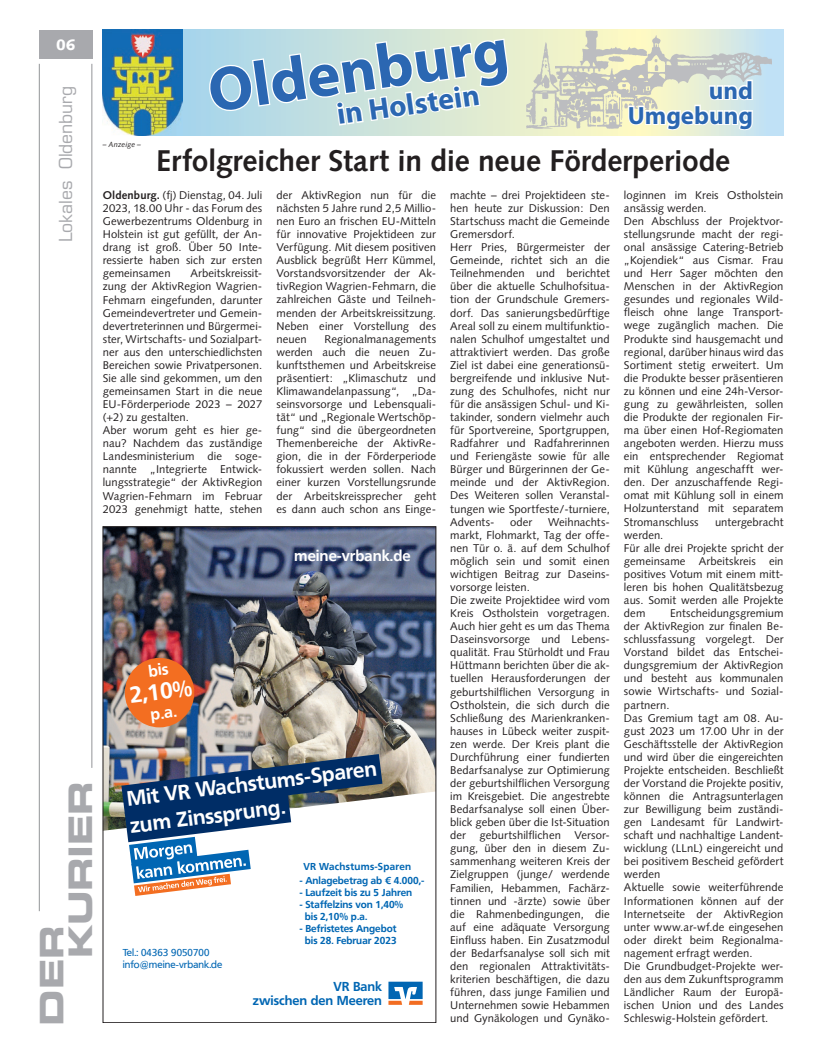
<style>
.page{position:relative;width:819px;height:1053px;background:#fff}
.page>*{position:absolute;margin:0;border:0;box-sizing:border-box;transform-origin:0 0}
.t1{font:700 62.5px "Myriad Pro";color:#2b67b2}
.t2{font:32.5px/28.9px "Eurostile LT Std Bold Ex 2";letter-spacing:-.01em;color:#a8a9ad}
.t3{font:700 30px "Syntax LT Std";letter-spacing:-.005em;color:#231f20}
.t4{font:700 30px "Myriad Pro";color:#2b67b2}
.t5{font:700 25px/25px "Myriad Pro";color:#2b67b2;text-align:right}
.t6{font:700 22.62px "Frutiger VR";color:#fff}
.t7{font:700 20.75px/27.1px "Frutiger VR";color:#fff}
.t8{font:17.5px "Eurostile LT Std";letter-spacing:-.005em;color:#a8a9ad}
.t9{font:700 15.88px "Frutiger VR";color:#fff}
.t10{font:700 15px "Frutiger VR";color:#fff}
.t11{font:900 15px "Syntax LT Std";color:#fff}
.t12{font:700 12.88px/13.6px "Frutiger VR";color:#0166b3;text-align:right}
.t13{font:11.25px/13px "Syntax";letter-spacing:.005em;color:#231f20}
.t14{font:700 10px/12px "Frutiger VR";color:#0166b3}
.t15{font:10px/12px "Frutiger VR";letter-spacing:.005em;color:#0166b3}
.t16{font:700 10px "Frutiger VR";letter-spacing:.03em;color:#0166b3}
.t17{font:italic 7.5px "Syntax LT Std";letter-spacing:.01em;color:#231f20}
.s1{font-weight:700}
</style>
<div class="page">
<hr style="left:39px;top:64px;width:1px;height:847px;background:#939598">
<hr style="left:92px;top:64px;width:1px;height:703px;background:#939598">
<div style="left:39px;top:30px;width:53px;height:29px;background:#a8a9ad"></div>
<img style="left:105px;top:528px;width:329px;height:266px">
<img style="left:105px;top:735px;width:309px;height:160px">
<svg style="left:388px;top:981px;width:34px;height:23px"></svg>
<div style="left:125px;top:658px;width:69px;height:69px;background:#f36e21;border-radius:50%"></div>
<svg style="left:182px;top:29px;width:601px;height:106px;background:#c3dfe0"></svg>
<img style="left:103px;top:29px;width:79px;height:106px">
<svg style="left:209px;top:37px;width:301px;height:90px"></svg>
<img style="left:527px;top:29px;width:244px;height:103px">
<svg style="left:627px;top:65px;width:127px;height:70px"></svg>
<p class="t11" style="left:56px;top:36px;width:21px">06</p>
<p class="t8" style="left:55px;top:242px;width:158px;rotate:-90deg">Lokales Oldenburg</p>
<p class="t2" style="left:37px;top:958px;width:179px;text-indent:-67px;rotate:-90deg">DER<br>KURIER</p>
<p class="t1" style="left:203px;top:56px;width:304px;rotate:-8deg">Oldenburg</p>
<p class="t4" style="left:335px;top:98px;width:145px;rotate:-8deg">in Holstein</p>
<p class="t5" style="left:627px;top:78px;width:127px">und<br>Umgebung</p>
<p class="t3" style="left:156px;top:144px;width:575px">Erfolgreicher Start in die neue Förderperiode</p>
<p class="t13" style="left:103px;top:188px;width:161px;text-align:justify"><span class="s1">Oldenburg.</span> (fj) Dienstag, 04. Juli 2023, 18.00 Uhr - das Forum des Gewerbezentrums Oldenburg in Holstein ist gut gefüllt, der An&shy;drang ist groß. Über 50 Inte&shy;ressierte haben sich zur ersten gemeinsamen</p>
<p class="t17" style="left:103px;top:140px;width:40px">– Anzeige –</p>
<p class="t13" style="left:624px;top:188px;width:161px">loginnen im Kreis Ostholstein ansässig werden.<br>Den Abschluss der Projektvor&shy;stellungsrunde macht der regi&shy;onal ansässige Catering-Betrieb „Kojendiek“ aus Cismar. Frau und Herr Sager möchten den<br>Menschen in der AktivRegion gesundes und regionales Wild&shy;fleisch ohne lange Transport&shy;wege zugänglich machen. Die<br>Produkte sind hausgemacht und regional, darüber hinaus wird das<br>Sortiment stetig erweitert. Um die Produkte besser präsentieren zu können und eine 24h-Versor&shy;gung zu gewährleisten, sollen die Produkte der regionalen Fir&shy;ma über einen Hof-Regiomaten angeboten werden. Hierzu muss ein entsprechender Regiomat mit Kühlung angeschafft wer&shy;den. Der anzuschaffende Regi&shy;omat mit Kühlung soll in einem<br>Holzunterstand mit separatem<br>Stromanschluss</p>
<p class="t13" style="left:276px;top:188px;width:161px;text-align:justify">der AktivRegion nun für die nächsten 5 Jahre rund 2,5 Millio&shy;nen Euro an frischen EU-Mitteln für innovative Projektideen zur Verfügung. Mit diesem positiven Ausblick begrüßt Herr Kümmel, Vorstandsvorsitzender der Ak&shy;tivRegion Wagrien-Fehmarn, die zahlreichen Gäste und Teilneh&shy;menden der Arbeitskreissitzung.<br>Neben einer Vorstellung des neuen</p>
<p class="t13" style="left:450px;top:188px;width:161px">machte – drei Projektideen ste&shy;hen heute zur Diskussion: Den<br>Startschuss macht die Gemeinde<br>Gremersdorf.<br>Herr Pries, Bürgermeister der<br>Gemeinde, richtet sich an die<br>Teilnehmenden und berichtet über die aktuelle Schulhofsitua&shy;tion der Grundschule Gremers&shy;dorf. Das sanierungsbedürftige<br>Areal soll zu einem multifunktio&shy;nalen Schulhof umgestaltet und attraktiviert werden. Das große<br>Ziel ist dabei eine generationsü&shy;bergreifende und inklusive Nut&shy;zung des Schulhofes, nicht nur für die ansässigen Schul- und Ki&shy;takinder, sondern vielmehr auch für Sportvereine, Sportgruppen,<br>Radfahrer und Radfahrerinnen und Feriengäste sowie für alle<br>Bürger und Bürgerinnen der Ge&shy;meinde und der AktivRegion.<br>Des Weiteren sollen Veranstal&shy;tungen wie Sportfeste/-turniere,<br>Advents-</p>
<p class="t13" style="left:103px;top:267px;width:161px;text-indent:88px">Arbeitskreissit&shy;zung der AktivRegion Wagrien-<br>Fehmarn eingefunden, darunter<br>Gemeindevertreter und Gemein&shy;devertreterinnen und Bürgermei&shy;ster, Wirtschafts- und Sozialpart&shy;ner aus den unterschiedlichsten<br>Bereichen sowie Privatpersonen.<br>Sie alle sind gekommen, um den gemeinsamen Start in die neue<br>EU-Förderperiode 2023 – 2027 (+2) zu gestalten.<br>Aber worum geht es hier ge&shy;nau? Nachdem das zuständige<br>Landesministerium die soge&shy;nannte „Integrierte Entwick&shy;lungsstrategie“ der AktivRegion<br>Wagrien-Fehmarn im Februar<br>2023 genehmigt hatte, stehen</p>
<p class="t13" style="left:276px;top:332px;width:161px;text-align:justify;text-indent:48px">Regionalmanagements werden auch die neuen Zu&shy;kunftsthemen und Arbeitskreise präsentiert: „Klimaschutz und Klimawandelanpassung“, „Da&shy;seinsvorsorge und Lebensquali&shy;tät“ und „Regionale Wertschöp&shy;fung“ sind die übergeordneten Themenbereiche der AktivRe&shy;gion, die in der Förderperiode fokussiert werden sollen. Nach einer kurzen Vorstellungsrunde der Arbeitskreissprecher geht es dann auch schon ans Einge-</p>
<p class="t13" style="left:715px;top:515px;width:70px">untergebracht</p>
<p class="t13" style="left:624px;top:528px;width:161px">werden.<br>Für alle drei Projekte spricht der gemeinsame Arbeitskreis ein positives Votum mit einem mitt&shy;leren bis hohen Qualitätsbezug aus. Somit werden alle Projekte dem</p>
<p class="t13" style="left:450px;top:515px;width:161px;text-indent:98px">Weihnachts&shy;markt, Flohmarkt, Tag der offe&shy;nen Tür o. ä. auf dem Schulhof möglich sein und somit einen wichtigen Beitrag zur Daseins&shy;vorsorge leisten.<br>Die zweite Projektidee wird vom<br>Kreis Ostholstein vorgetragen.<br>Auch hier geht es um das Thema<br>Daseinsvorsorge und Lebens&shy;qualität. Frau Stürholdt und Frau<br>Hüttmann berichten über die ak&shy;tuellen Herausforderungen der geburtshilflichen Versorgung in<br>Ostholstein, die sich durch die<br>Schließung des Marienkranken&shy;hauses in Lübeck weiter zuspit&shy;zen werde. Der Kreis plant die<br>Durchführung einer fundierten<br>Bedarfsanalyse zur Optimierung der geburtshilflichen Versorgung im Kreisgebiet. Die angestrebte<br>Bedarfsanalyse soll einen Über&shy;blick geben über die Ist-Situation der geburtshilflichen Versor&shy;gung, über den in diesem Zu&shy;sammenhang weiteren Kreis der<br>Zielgruppen (junge/ werdende<br>Familien, Hebammen, Fachärz&shy;tinnen und -ärzte) sowie über die Rahmenbedingungen, die auf eine adäquate Versorgung<br>Einfluss haben. Ein Zusatzmodul der Bedarfsanalyse soll sich mit den regionalen Attraktivitäts&shy;kriterien beschäftigen, die dazu führen, dass junge Familien und<br>Unternehmen sowie Hebammen und Gynäkologen und Gynäko-</p>
<p class="t13" style="left:510px;top:515px;width:24px">oder</p>
<p class="t10" style="left:294px;top:546px;width:118px">meine-vrbank.de</p>
<p class="t13" style="left:624px;top:606px;width:161px;text-indent:46px">Entscheidungsgremium der AktivRegion zur finalen Be&shy;schlussfassung vorgelegt. Der<br>Vorstand bildet das Entschei&shy;dungsgremium der AktivRegion und besteht aus kommunalen sowie Wirtschafts- und Sozial&shy;partnern.<br>Das Gremium tagt am 08. Au&shy;gust 2023 um 17.00 Uhr in der<br>Geschäftsstelle der AktivRegion und wird über die eingereichten<br>Projekte entscheiden. Beschließt der Vorstand die Projekte positiv, können die Antragsunterlagen zur Bewilligung beim zuständi&shy;gen Landesamt für Landwirt&shy;schaft und nachhaltige Landent&shy;wicklung (LLnL) eingereicht und bei positivem Bescheid gefördert werden<br>Aktuelle sowie weiterführende<br>Informationen können auf der<br>Internetseite der AktivRegion unter www.ar-wf.de eingesehen oder direkt beim Regionalma&shy;nagement erfragt werden.<br>Die Grundbudget-Projekte wer&shy;den aus dem Zukunftsprogramm<br>Ländlicher Raum der Europä&shy;ischen Union und des Landes<br>Schleswig-Holstein gefördert.</p>
<p class="t6" style="left:128px;top:681px;width:64px;rotate:-7deg">2,10%</p>
<p class="t9" style="left:149px;top:704px;width:28px;rotate:-7deg">p.a.</p>
<p class="t7" style="left:125px;top:785px;width:253px;rotate:-7deg">Mit VR Wachstums-Sparen zum Zinssprung.</p>
<p class="t16" style="left:303px;top:860px;width:109px">VR Wachstums-Sparen</p>
<p class="t14" style="left:299px;top:874px;width:126px">- Anlagebetrag ab € 4.000,-</p>
<p class="t14" style="left:299px;top:886px;width:114px">- Laufzeit bis zu 5 Jahren</p>
<p class="t14" style="left:305px;top:898px;width:100px;text-indent:-5px">- Staffelzins von 1,40% bis 2,10% p.a.</p>
<p class="t14" style="left:299px;top:922px;width:99px;text-align:center">- Befristetes Angebot bis 28. Februar 2023</p>
<p class="t15" style="left:123px;top:946px;width:101px">Tel.: 04363 9050700 info@meine-vrbank.de</p>
<p class="t12" style="left:253px;top:979px;width:131px">VR Bank<br>zwischen den Meeren</p>
</div>
